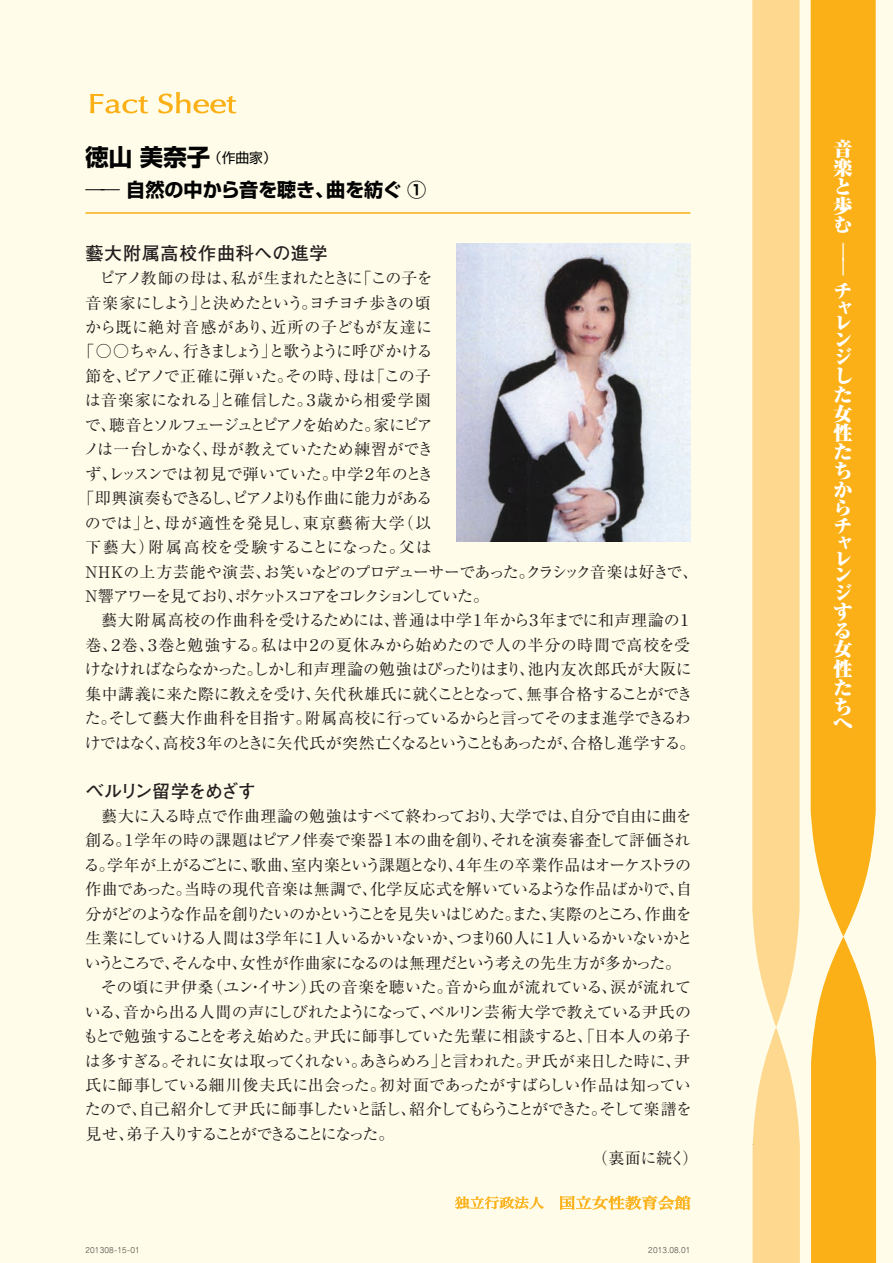
<style>
.page{position:relative;width:893px;height:1263px;background:#fffde9}
.page>*{position:absolute;margin:0;border:0;box-sizing:border-box;transform-origin:0 0}
.t1{font:700 23.4px "Shin Go Pro";color:#030303}
.t2{font:900 19.2px/17.7px "Ryumin Pro";color:#fff}
.t3{font:700 19.2px "Shin Go Pro";letter-spacing:-.01em;color:#030303}
.t4{font:300 19.2px/15.3px "Shin Go Pro";color:#fff}
.t5{font:700 18px "Futo Go B101 Pro";letter-spacing:.03em;color:#231f20}
.t6{font:700 18px "Futo Go B101 Pro";letter-spacing:-.04em;color:#231f20}
.t7{font:15.9px "Ryumin Pro";letter-spacing:-.035em;color:#231f20}
.t8{font:15.9px "Ryumin Pro";letter-spacing:-.015em;color:#231f20}
.t9{font:15.9px "Ryumin Pro";letter-spacing:-.08em;color:#231f20}
.t10{font:15.9px "Ryumin Pro";letter-spacing:-.01em;color:#231f20}
.t11{font:15.9px "Ryumin Pro";letter-spacing:-.06em;color:#231f20}
.t12{font:15.9px "Ryumin Pro";color:#231f20}
.t13{font:15.9px "Ryumin Pro";letter-spacing:-.105em;color:#231f20}
.t14{font:15.9px "Ryumin Pro";letter-spacing:-.07em;color:#231f20}
.t15{font:15.9px "Ryumin Pro";letter-spacing:-.065em;color:#231f20}
.t16{font:15.9px "Ryumin Pro";letter-spacing:-.055em;color:#231f20}
.t17{font:15.9px "Ryumin Pro";letter-spacing:.015em;color:#231f20}
.t18{font:15.9px "Ryumin Pro";letter-spacing:-.145em;color:#231f20}
.t19{font:15.9px "Ryumin Pro";letter-spacing:-.095em;color:#231f20}
.t20{font:15.9px "Ryumin Pro";letter-spacing:-.12em;color:#231f20}
.t21{font:15.9px "Ryumin Pro";letter-spacing:-.115em;color:#231f20}
.t22{font:15.9px "Ryumin Pro";letter-spacing:.07em;color:#231f20}
.t23{font:15.9px "Ryumin Pro";letter-spacing:.025em;color:#231f20}
.t24{font:15.9px "Ryumin Pro";letter-spacing:.01em;color:#231f20}
.t25{font:15.9px "Ryumin Pro";letter-spacing:-.15em;color:#231f20}
.t26{font:300 7.35px "Jun 101 Pro";letter-spacing:.02em;color:#231f20}
.s1{font-weight:300}
</style>
<div class="page">
<svg style="left:753px;top:1027px;width:47px;height:236px"></svg>
<svg style="left:752px;top:0;width:48px;height:1027px;background:#fedc9a"></svg>
<svg style="left:811px;top:937px;width:65px;height:326px;background:#fbba34"></svg>
<div style="left:811px;top:0;width:65px;height:937px;background:#fbb017"></div>
<svg style="left:455px;top:1196px;width:89px;height:13px"></svg>
<svg style="left:560px;top:1195px;width:131px;height:15px"></svg>
<svg style="left:90px;top:94px;width:58px;height:19px"></svg>
<svg style="left:158px;top:92px;width:78px;height:22px"></svg>
<hr style="left:85px;top:212px;width:605px;height:2px;background:#fbb017">
<img style="left:456px;top:244px;width:234px;height:297px">
<h1 class="t1" style="left:85px;top:139px;width:193px">徳山 美奈子<sup>（作曲家）</sup></h1>
<p class="t3" style="left:85px;top:175px;width:342px"><span class="s1">――</span> 自然の中から音を聴き、曲を紡ぐ ①</p>
<p class="t5" style="left:85px;top:238px;width:244px">藝大附属高校作曲科への進学</p>
<p class="t11" style="left:100px;top:266px;width:335px">ピアノ教師の母は、私が生まれたときに「この子を</p>
<p class="t9" style="left:85px;top:290px;width:347px">音楽家にしよう」と決めたという。ヨチヨチ歩きの頃</p>
<p class="t23" style="left:85px;top:315px;width:348px">から既に絶対音感があり、近所の子どもが友達に</p>
<p class="t19" style="left:79px;top:339px;width:355px">「○○ちゃん、行きましょう」と歌うように呼びかける</p>
<p class="t12" style="left:85px;top:363px;width:347px">節を、ピアノで正確に弾いた。その時、母は「この子</p>
<p class="t7" style="left:85px;top:388px;width:348px">は音楽家になれる」と確信した。３歳から相愛学園</p>
<p class="t20" style="left:85px;top:412px;width:349px">で、聴音とソルフェージュとピアノを始めた。家にピア</p>
<p class="t8" style="left:83px;top:437px;width:352px">ノは一台しかなく、母が教えていたため練習ができ</p>
<p class="t7" style="left:85px;top:461px;width:350px">ず、レッスンでは初見で弾いていた。中学２年のとき</p>
<p class="t21" style="left:79px;top:486px;width:355px">「即興演奏もできるし、ピアノよりも作曲に能力がある</p>
<p class="t22" style="left:85px;top:510px;width:348px">のでは」と、母が適性を発見し、東京藝術大学（以</p>
<p class="t24" style="left:85px;top:535px;width:348px">下藝大）附属高校を受験することになった。父は</p>
<p class="t7" style="left:85px;top:559px;width:614px">NHKの上方芸能や演芸、お笑いなどのプロデューサーであった。クラシック音楽は好きで、</p>
<p class="t18" style="left:85px;top:583px;width:405px">N響アワーを見ており、ポケットスコアをコレクションしていた。</p>
<p class="t8" style="left:101px;top:608px;width:593px">藝大附属高校の作曲科を受けるためには、普通は中学１年から３年までに和声理論の１</p>
<p class="t17" style="left:85px;top:632px;width:606px">巻、２巻、３巻と勉強する。私は中２の夏休みから始めたので人の半分の時間で高校を受</p>
<p class="t7" style="left:85px;top:657px;width:608px">けなければならなかった。しかし和声理論の勉強はぴったりはまり、池内友次郎氏が大阪に</p>
<p class="t8" style="left:85px;top:681px;width:609px">集中講義に来た際に教えを受け、矢代秋雄氏に就くこととなって、無事合格することができ</p>
<p class="t7" style="left:85px;top:706px;width:608px">た。そして藝大作曲科を目指す。附属高校に行っているからと言ってそのまま進学できるわ</p>
<p class="t13" style="left:85px;top:730px;width:612px">けではなく、高校３年のときに矢代氏が突然亡くなるということもあったが、合格し進学する。</p>
<p class="t6" style="left:85px;top:776px;width:172px">ベルリン留学をめざす</p>
<p class="t8" style="left:101px;top:803px;width:592px">藝大に入る時点で作曲理論の勉強はすべて終わっており、大学では、自分で自由に曲を</p>
<p class="t7" style="left:85px;top:828px;width:607px">創る。１学年の時の課題はピアノ伴奏で楽器１本の曲を創り、それを演奏審査して評価され</p>
<p class="t9" style="left:84px;top:852px;width:609px">る。学年が上がるごとに、歌曲、室内楽という課題となり、４年生の卒業作品はオーケストラの</p>
<p class="t10" style="left:85px;top:877px;width:608px">作曲であった。当時の現代音楽は無調で、化学反応式を解いているような作品ばかりで、自</p>
<p class="t14" style="left:85px;top:901px;width:608px">分がどのような作品を創りたいのかということを見失いはじめた。また、実際のところ、作曲を</p>
<p class="t11" style="left:85px;top:926px;width:609px">生業にしていける人間は３学年に１人いるかいないか、つまり60人に１人いるかいないかと</p>
<p class="t15" style="left:85px;top:950px;width:598px">いうところで、そんな中、女性が作曲家になるのは無理だという考えの先生方が多かった。</p>
<p class="t10" style="left:101px;top:975px;width:592px">その頃に尹伊桑（ユン・イサン）氏の音楽を聴いた。音から血が流れている、涙が流れて</p>
<p class="t16" style="left:85px;top:999px;width:608px">いる、音から出る人間の声にしびれたようになって、ベルリン芸術大学で教えている尹氏の</p>
<p class="t8" style="left:83px;top:1024px;width:609px">もとで勉強することを考え始めた。尹氏に師事していた先輩に相談すると、「日本人の弟子</p>
<p class="t7" style="left:85px;top:1048px;width:607px">は多すぎる。それに女は取ってくれない。あきらめろ」と言われた。尹氏が来日した時に、尹</p>
<p class="t12" style="left:85px;top:1072px;width:607px">氏に師事している細川俊夫氏に出会った。初対面であったがすばらしい作品は知ってい</p>
<p class="t9" style="left:85px;top:1097px;width:609px">たので、自己紹介して尹氏に師事したいと話し、紹介してもらうことができた。そして楽譜を</p>
<p class="t25" style="left:85px;top:1121px;width:310px">見せ、弟子入りすることができることになった。</p>
<p class="t7" style="left:592px;top:1146px;width:108px">（裏面に続く）</p>
<p class="t26" style="left:85px;top:1244px;width:56px">201308-15-01</p>
<p class="t26" style="left:648px;top:1244px;width:44px">2013.08.01</p>
<p class="t2" style="left:834px;top:138px;width:21px;line-height:19.2px">音楽と歩む</p>
<p class="t4" style="left:838px;top:241px;width:7px">| |</p>
<p class="t2" style="left:834px;top:281px;width:20px">チャレンジした女性たちからチャレンジ</p>
<p class="t2" style="left:834px;top:600px;width:20px;line-height:19px">する女性たち</p>
<p class="t2" style="left:834px;top:712px;width:20px">へ</p>
</div>
